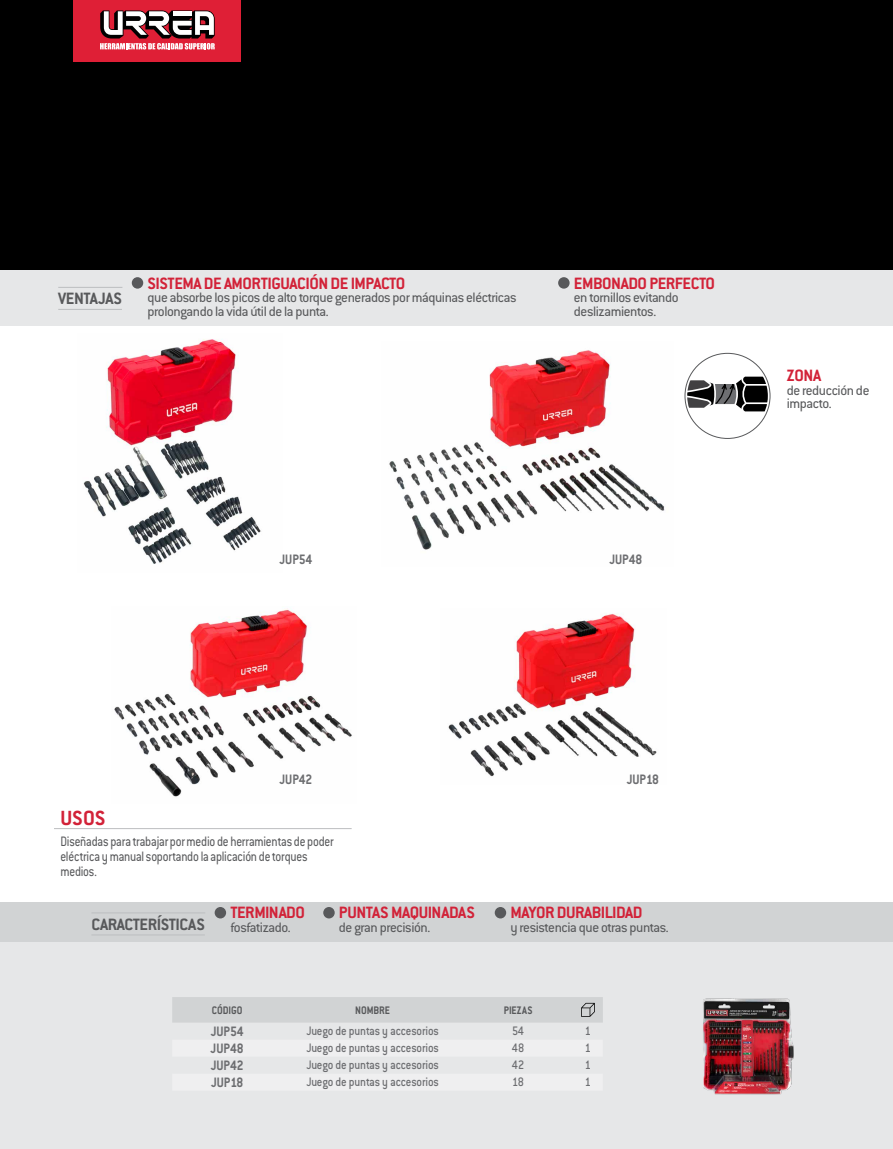
<style>
.page{position:relative;width:893px;height:1149px;background:#fff}
.page>*{position:absolute;margin:0;border:0;box-sizing:border-box;transform-origin:0 0}
.t1{font:700 22.5px "Conduit ITC Std";color:#d22238}
.t2{font:700 18px "Conduit ITC Std";letter-spacing:-.025em;color:#d22238}
.t3{font:700 18px "Conduit ITC Std";letter-spacing:-.025em;color:#58595b}
.t4{font:15px/13.5px "Conduit ITC Std";letter-spacing:-.025em;color:#58595b}
.t5{font:15px/15px "Conduit ITC Std";letter-spacing:-.025em;color:#58595b;scale:.85 1}
.t6{font:700 15px "Conduit ITC Std";color:#6d6e71;scale:.9 1}
.t7{font:500 13.5px "Conduit ITC Std";letter-spacing:-.015em;color:#6d6e71;scale:.9 1}
.t8{font:700 12px "Conduit ITC Std";color:#58595b;scale:.9 1}
</style>
<div class="page">
<div style="left:0;top:902px;width:893px;height:47px;background:#d1d3d4"></div>
<div style="left:0;top:942px;width:893px;height:206px;background:#e6e7e8"></div>
<div style="left:0;top:270px;width:893px;height:56px;background:#e6e7e8"></div>
<div style="left:0;top:0;width:893px;height:270px;background:#000"></div>
<img style="left:703px;top:998px;width:91px;height:96px">
<hr style="left:58px;top:287px;width:64px;height:1px;background:#bcbec0">
<hr style="left:58px;top:309px;width:64px;height:1px;background:#bcbec0">
<hr style="left:91px;top:912px;width:114px;height:1px;background:#bcbec0">
<hr style="left:91px;top:934px;width:114px;height:1px;background:#bcbec0">
<div style="left:215px;top:906px;width:11px;height:12px;background:#58595b;border-radius:50%"></div>
<div style="left:323px;top:906px;width:12px;height:12px;background:#58595b;border-radius:50%"></div>
<div style="left:132px;top:277px;width:11px;height:11px;background:#58595b;border-radius:50%"></div>
<div style="left:558px;top:277px;width:12px;height:11px;background:#58595b;border-radius:50%"></div>
<div style="left:172px;top:997px;width:431px;height:25px;background:#d1d3d4"></div>
<hr style="left:54px;top:828px;width:298px;height:1px;background:#bcbec0">
<svg style="left:687px;top:376px;width:81px;height:35px"></svg>
<div style="left:495px;top:906px;width:11px;height:12px;background:#58595b;border-radius:50%"></div>
<img style="left:448px;top:613px;width:209px;height:164px">
<img style="left:114px;top:609px;width:238px;height:188px">
<img style="left:389px;top:350px;width:276px;height:200px">
<img style="left:83px;top:339px;width:178px;height:225px">
<div style="left:73px;top:0;width:168px;height:62px;background:#df1f36"></div>
<svg style="left:100px;top:10px;width:115px;height:39px"></svg>
<p class="t3" style="left:58px;top:287px;width:65px">VENTAJAS</p>
<p class="t2" style="left:147px;top:272px;width:259px">SISTEMA DE AMORTIGUACIÓN DE IMPACTO</p>
<p class="t4" style="left:147px;top:290px;width:370px">que absorbe los picos de alto torque generados por máquinas eléctricas prolongando la vida útil de la punta.</p>
<p class="t2" style="left:574px;top:272px;width:143px">EMBONADO PERFECTO</p>
<p class="t4" style="left:574px;top:290px;width:106px">en tornillos evitando deslizamientos.</p>
<p class="t6" style="left:279px;top:550px;width:38px">JUP54</p>
<p class="t6" style="left:609px;top:550px;width:38px">JUP48</p>
<p class="t2" style="left:787px;top:364px;width:36px">ZONA</p>
<p class="t4" style="left:787px;top:383px;width:84px">de reducción de impacto.</p>
<p class="t6" style="left:279px;top:770px;width:38px">JUP42</p>
<h1 class="t1" style="left:60px;top:803px;width:47px">USOS</h1>
<p class="t5" style="left:60px;top:833px;width:323px">Diseñadas para trabajar por medio de herramientas de poder eléctrica y manual soportando la aplicación de torques medios.</p>
<p class="t3" style="left:91px;top:912px;width:115px">CARACTERÍSTICAS</p>
<p class="t2" style="left:230px;top:901px;width:76px">TERMINADO</p>
<p class="t4" style="left:230px;top:919px;width:62px">fosfatizado.</p>
<p class="t2" style="left:339px;top:901px;width:137px">PUNTAS MAQUINADAS</p>
<p class="t4" style="left:339px;top:919px;width:93px">de gran precisión.</p>
<p class="t6" style="left:627px;top:770px;width:37px">JUP18</p>
<p class="t2" style="left:510px;top:901px;width:134px">MAYOR DURABILIDAD</p>
<p class="t4" style="left:510px;top:919px;width:160px">y resistencia que otras puntas.</p>
<p class="t8" style="left:212px;top:1002px;width:35px">CÓDIGO</p>
<p class="t8" style="left:355px;top:1002px;width:40px">NOMBRE</p>
<p class="t8" style="left:504px;top:1002px;width:33px">PIEZAS</p>
<p class="t6" style="left:211px;top:1021px;width:38px">JUP54</p>
<p class="t7" style="left:306px;top:1022px;width:149px">Juego de puntas y accesorios</p>
<p class="t7" style="left:512px;top:1022px;width:15px">54</p>
<p class="t7" style="left:585px;top:1022px;width:8px">1</p>
<p class="t6" style="left:211px;top:1038px;width:38px">JUP48</p>
<p class="t7" style="left:306px;top:1039px;width:149px">Juego de puntas y accesorios</p>
<p class="t7" style="left:512px;top:1039px;width:15px">48</p>
<p class="t7" style="left:585px;top:1039px;width:8px">1</p>
<p class="t6" style="left:211px;top:1055px;width:38px">JUP42</p>
<p class="t7" style="left:306px;top:1056px;width:149px">Juego de puntas y accesorios</p>
<p class="t7" style="left:512px;top:1056px;width:15px">42</p>
<p class="t7" style="left:585px;top:1056px;width:8px">1</p>
<p class="t6" style="left:211px;top:1072px;width:37px">JUP18</p>
<p class="t7" style="left:306px;top:1073px;width:149px">Juego de puntas y accesorios</p>
<p class="t7" style="left:512px;top:1073px;width:14px">18</p>
<p class="t7" style="left:585px;top:1073px;width:8px">1</p>
</div>
